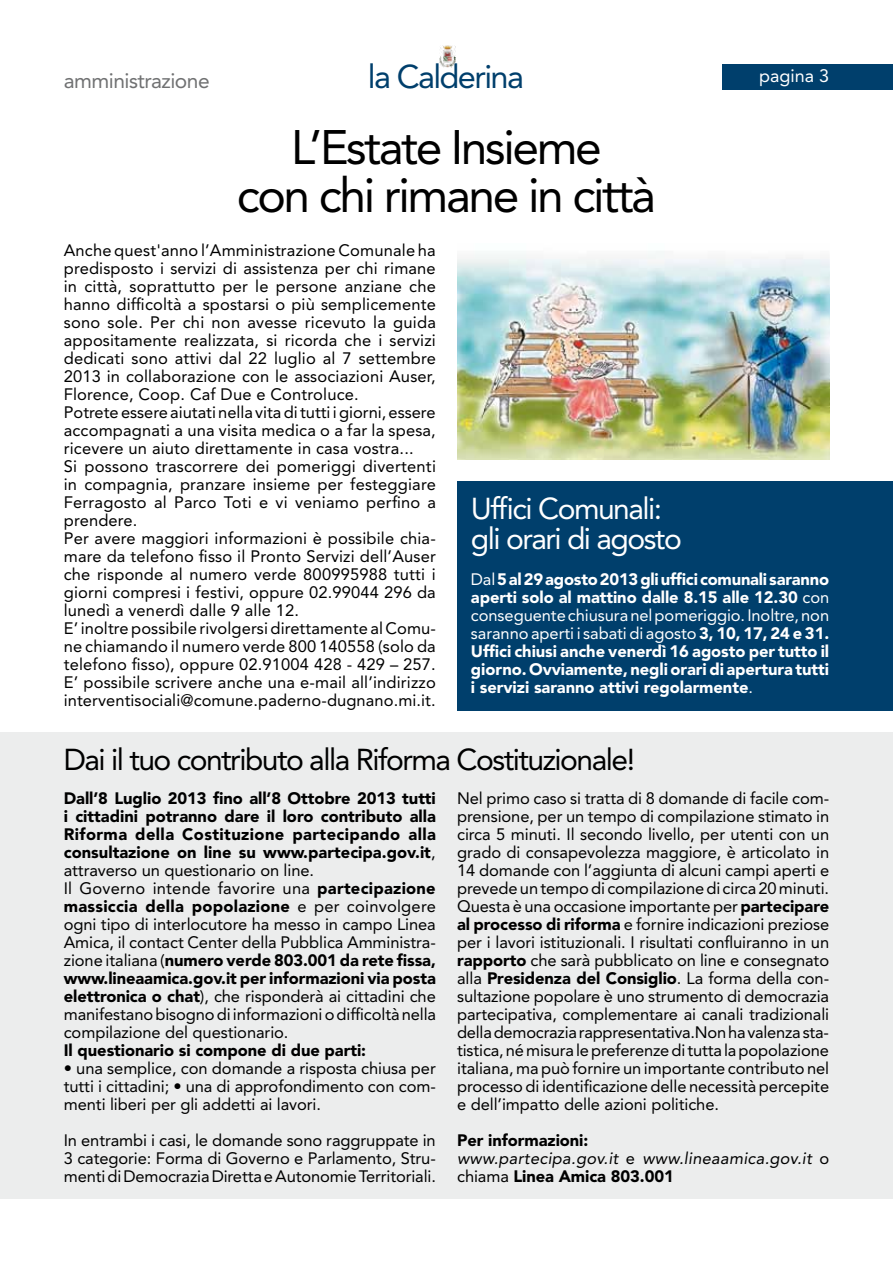
<style>
.page{position:relative;width:893px;height:1263px;background:#fff}
.page>*{position:absolute;margin:0;border:0;box-sizing:border-box;transform-origin:0 0}
.t1{font:48px/48px "Avenir LT Std";letter-spacing:-.05em;color:#000;text-align:center}
.t2{font:32.7px "Avenir LT Std";letter-spacing:-.05em;color:#003f6c}
.t3{font:30px "Avenir LT Std";letter-spacing:-.05em;color:#000}
.t4{font:30px/30px "Avenir LT Std";letter-spacing:-.05em;color:#fff}
.t5{font:21px "Avenir LT Std";letter-spacing:-.025em;color:#707172}
.t6{font:18px "Avenir LT Std";color:#fff}
.t7{font:16.5px/18px "Avenir LT Std";letter-spacing:.01em;color:#000;text-align:justify}
.t8{font:900 16.5px/18px "Avenir LT Std";color:#000}
.t9{font:900 16.5px/18px "Avenir LT Std";letter-spacing:-.005em;color:#fff;text-align:justify}
.t10{font:italic 16.5px/18px "Avenir LT Std";letter-spacing:.015em;color:#000}
.s1{font-weight:400}
.s2{font-weight:900}
.s3{font-weight:900;font-style:normal}
.s4{font-style:normal}
</style>
<div class="page">
<div style="left:457px;top:480px;width:436px;height:230px;background:#003f6c"></div>
<div style="left:0;top:732px;width:893px;height:467px;background:#eceded"></div>
<img style="left:439px;top:45px;width:16px;height:22px">
<div style="left:723px;top:64px;width:170px;height:25px;background:#003f6c"></div>
<img style="left:457px;top:251px;width:372px;height:209px">
<p class="t5" style="left:64px;top:69px;width:147px">amministrazione</p>
<h2 class="t2" style="left:368px;top:58px;width:158px">la Calderina</h2>
<p class="t6" style="left:759px;top:65px;width:72px">pagina 3</p>
<h1 class="t1" style="left:237px;top:124px;width:421px">L’Estate Insieme<br>con chi rimane in città</h1>
<p class="t7" style="left:64px;top:242px;width:374px;text-align:left">Anche quest'anno l’Amministrazione Comunale ha predisposto i servizi di assistenza per chi rimane in città, soprattutto per le persone anziane che hanno difficoltà a spostarsi o più semplicemente sono sole. Per chi non avesse ricevuto la guida appositamente realizzata, si ricorda che i servizi dedicati sono attivi dal 22 luglio al 7 settembre 2013 in collaborazione con le associazioni Auser, Florence, Coop. Caf Due e Controluce.<br>Potrete essere aiutati nella vita di tutti i giorni, essere accompagnati a una visita medica o a far la spesa, ricevere un aiuto direttamente in casa vostra...<br>Si possono trascorrere dei pomeriggi divertenti in compagnia, pranzare insieme per festeggiare Ferragosto al Parco Toti e vi veniamo perfino a prendere.<br>Per avere maggiori informazioni è possibile chia&shy;mare da telefono fisso il Pronto Servizi dell’Auser che risponde al numero verde 800995988 tutti i giorni compresi i festivi, oppure 02.99044 296 da lunedì a venerdì dalle 9 alle 12.<br>E’ inoltre possibile rivolgersi direttamente al Comu&shy;ne chiamando il numero verde 800 140558 (solo da telefono fisso), oppure 02.91004 428 - 429 – 257.<br>E’ possibile scrivere anche una e-mail all’indirizzo interventisociali@comune.paderno-dugnano.mi.it.</p>
<h3 class="t4" style="left:471px;top:494px;width:212px">Uffici Comunali: gli orari di agosto</h3>
<p class="t9" style="left:471px;top:570px;width:360px"><span class="s1">Dal</span> 5 al 29 agosto 2013 gli uffici comunali saranno aperti solo al mattino dalle 8.15 alle 12.30 <span class="s1">con conseguente chiusura nel pomeriggio. Inoltre, non saranno aperti i sabati di agosto</span> 3, 10, 17, 24 e 31.<br>Uffici chiusi anche venerdì 16 agosto per tutto il giorno. Ovviamente, negli orari di apertura tutti i servizi saranno attivi regolarmente<span class="s1">.</span></p>
<h3 class="t3" style="left:64px;top:742px;width:573px">Dai il tuo contributo alla Riforma Costituzionale!</h3>
<p class="t8" style="left:64px;top:789px;width:374px">Dall’8 Luglio 2013 fino all’8 Ottobre 2013 tutti i cittadini potranno dare il loro contributo alla Riforma della Costituzione partecipando alla consultazione on line su www.partecipa.gov.it<span class="s1">, attraverso un questionario on line.<br>Il Governo intende favorire una</span> partecipazione massiccia della popolazione <span class="s1">e per coinvolgere ogni tipo di interlocutore ha messo in campo Linea Amica, il contact Center della Pubblica Amministra&shy;zione italiana (</span>numero verde 803.001 da rete fissa, www.lineaamica.gov.it per informazioni via posta elettronica o chat<span class="s1">), che risponderà ai cittadini che manifestano bisogno di informazioni o difficoltà nella compilazione del questionario.</span></p>
<p class="t8" style="left:64px;top:1041px;width:304px">Il questionario si compone di due parti:</p>
<p class="t7" style="left:64px;top:1059px;width:374px">• una semplice, con domande a risposta chiusa per tutti i cittadini; • una di approfondimento con com&shy;menti liberi per gli addetti ai lavori.</p>
<p class="t7" style="left:64px;top:1131px;width:374px">In entrambi i casi, le domande sono raggruppate in 3 categorie: Forma di Governo e Parlamento, Stru&shy;menti di Democrazia Diretta e Autonomie Territoriali.</p>
<p class="t7" style="left:457px;top:789px;width:374px">Nel primo caso si tratta di 8 domande di facile com&shy;prensione, per un tempo di compilazione stimato in circa 5 minuti. Il secondo livello, per utenti con un grado di consapevolezza maggiore, è articolato in 14 domande con l’aggiunta di alcuni campi aperti e prevede un tempo di compilazione di circa 20 minuti.<br>Questa è una occasione importante per <span class="s2">partecipare al processo di riforma</span> e fornire indicazioni preziose per i lavori istituzionali. I risultati confluiranno in un <span class="s2">rapporto</span> che sarà pubblicato on line e consegnato alla <span class="s2">Presidenza del Consiglio</span>. La forma della con&shy;sultazione popolare è uno strumento di democrazia partecipativa, complementare ai canali tradizionali della democrazia rappresentativa.Non ha valenza sta&shy;tistica, né misura le preferenze di tutta la popolazione italiana, ma può fornire un importante contributo nel processo di identificazione delle necessità percepite e dell’impatto delle azioni politiche.</p>
<p class="t10" style="left:457px;top:1131px;width:373px"><span class="s3">Per informazioni:<br></span>www.partecipa.gov.it <span class="s4">e</span> www.lineaamica.gov.it <span class="s4">o chiama</span> <span class="s3">Linea Amica 803.001</span></p>
</div>
